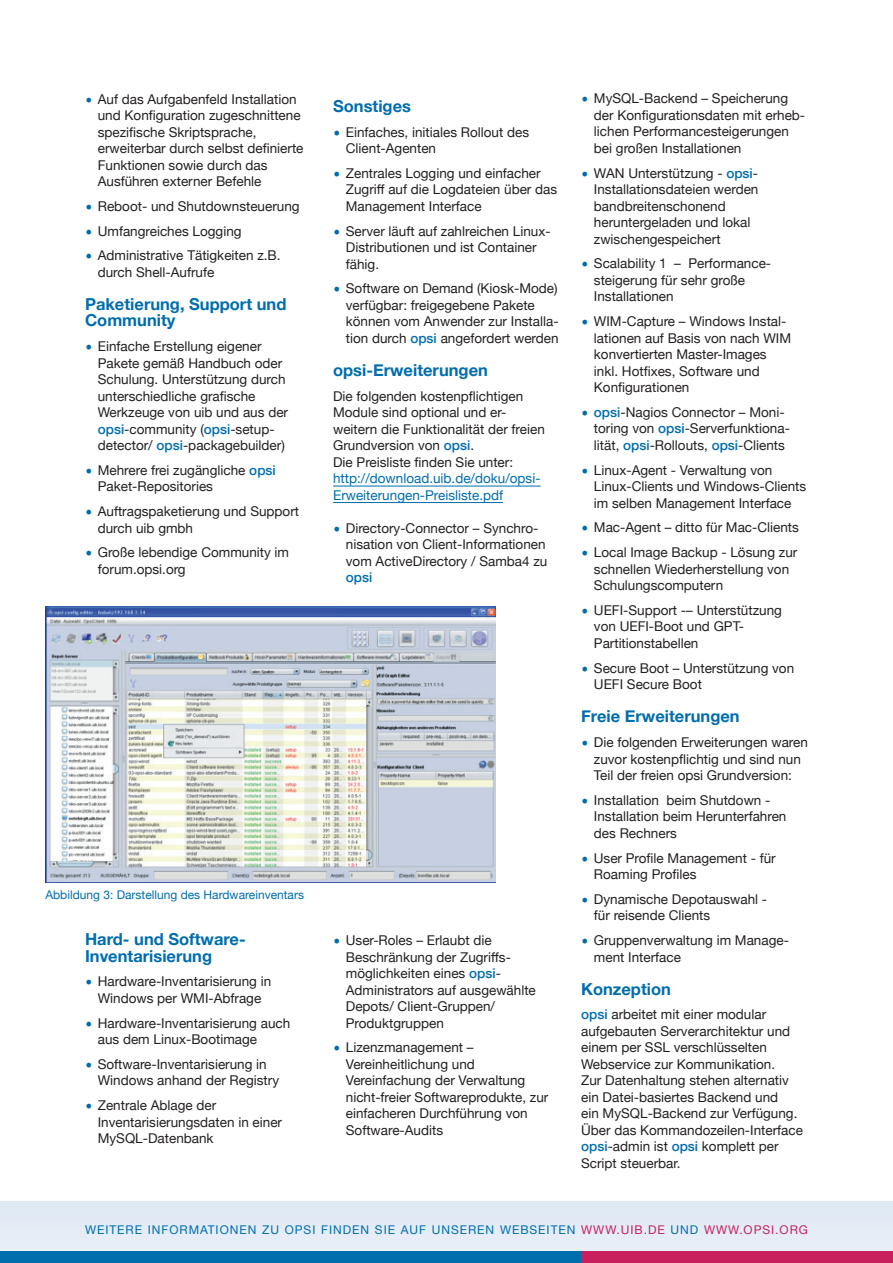
<style>
.page{position:relative;width:893px;height:1263px;background:#fff}
.page>*{position:absolute;margin:0;border:0;box-sizing:border-box;transform-origin:0 0}
.t1{font:700 16.5px/16.5px "Helvetica Neue";color:#006dad}
.t2{font:13.5px/16.5px "Helvetica Neue";color:#231f20}
.t3{font:13.5px/16.5px "Helvetica Neue";color:#006dad}
.t4{font:500 13.5px "Helvetica Neue";color:#006dad}
.t5{font:12px "Helvetica Neue";letter-spacing:.08em;color:#006dad}
.t6{font:12px "Helvetica Neue";color:#006dad}
.s1{color:#006dad}
.s2{font-weight:500;color:#006dad}
.s3{color:#c7205c}
</style>
<div class="page">
<img style="left:45px;top:606px;width:451px;height:276px">
<hr style="left:333px;top:486px;width:208px;height:1px;background:#006dad">
<hr style="left:333px;top:502px;width:170px;height:1px;background:#006dad">
<div style="left:0;top:1201px;width:893px;height:62px;background:#e3ecf5"></div>
<div style="left:0;top:1251px;width:581px;height:12px;background:#006dad"></div>
<div style="left:581px;top:1251px;width:312px;height:12px;background:#c7205c"></div>
<p class="t2" style="left:98px;top:91px;width:207px;text-indent:-13px"><span class="s1">࡟</span> Auf das Aufgabenfeld Installation und Konfiguration zugeschnittene spezifische Skriptsprache, erweiterbar durch selbst definierte<br>Funktionen sowie durch das<br>Ausführen externer Befehle</p>
<p class="t2" style="left:85px;top:194px;width:216px;line-height:24.8px"><span class="s1">࡟</span> Reboot- und Shutdownsteuerung <span class="s1">࡟</span> Umfangreiches Logging<br><span class="s1">࡟</span> Administrative Tätigkeiten z.B.</p>
<p class="t2" style="left:98px;top:264px;width:118px">durch Shell-Aufrufe</p>
<p class="t1" style="left:85px;top:296px;width:203px">Paketierung, Support und<br>Community</p>
<p class="t2" style="left:98px;top:339px;width:192px;text-indent:-13px"><span class="s1">࡟</span> Einfache Erstellung eigener<br>Pakete gemäß Handbuch oder<br>Schulung. Unterstützung durch unterschiedliche grafische<br>Werkzeuge von uib und aus der <span class="s2">opsi</span>-community (<span class="s2">opsi</span>-setup&shy;detector/ <span class="s2">opsi</span>-packagebuilder)</p>
<p class="t2" style="left:98px;top:462px;width:180px;text-indent:-13px"><span class="s1">࡟</span> Mehrere frei zugängliche <span class="s2">opsi<br></span>Paket-Repositories</p>
<p class="t2" style="left:98px;top:504px;width:203px;text-indent:-13px"><span class="s1">࡟</span> Auftragspaketierung und Support durch uib gmbh</p>
<p class="t2" style="left:98px;top:545px;width:193px;text-indent:-13px"><span class="s1">࡟</span> Große lebendige Community im forum.opsi.org</p>
<p class="t6" style="left:45px;top:886px;width:260px">Abbildung 3: Darstellung des Hardwareinventars</p>
<p class="t1" style="left:85px;top:931px;width:162px">Hard- und Software-<br>Inventarisierung</p>
<p class="t2" style="left:85px;top:974px;width:188px;text-align:center"><span class="s1">࡟</span> Hardware-Inventarisierung in<br>Windows per WMI-Abfrage</p>
<p class="t2" style="left:98px;top:1015px;width:194px;text-indent:-13px"><span class="s1">࡟</span> Hardware-Inventarisierung auch aus dem Linux-Bootimage</p>
<p class="t2" style="left:98px;top:1056px;width:183px;text-indent:-13px"><span class="s1">࡟</span> Software-Inventarisierung in<br>Windows anhand der Registry</p>
<p class="t2" style="left:98px;top:1098px;width:186px;text-indent:-13px"><span class="s1">࡟</span> Zentrale Ablage der<br>Inventarisierungsdaten in einer<br>MySQL-Datenbank</p>
<p class="t1" style="left:333px;top:98px;width:79px">Sonstiges</p>
<p class="t2" style="left:346px;top:124px;width:185px;text-indent:-13px"><span class="s1">࡟</span> Einfaches, initiales Rollout des<br>Client-Agenten</p>
<p class="t2" style="left:346px;top:165px;width:213px;text-indent:-13px"><span class="s1">࡟</span> Zentrales Logging und einfacher<br>Zugriff auf die Logdateien über das<br>Management Interface</p>
<p class="t2" style="left:346px;top:223px;width:206px;text-indent:-13px"><span class="s1">࡟</span> Server läuft auf zahlreichen Linux-<br>Distributionen und ist Container fähig.</p>
<p class="t2" style="left:346px;top:281px;width:214px;text-indent:-13px"><span class="s1">࡟</span> Software on Demand (Kiosk-Mode) verfügbar: freigegebene Pakete können vom Anwender zur Installa&shy;tion durch <span class="s2">opsi</span> angefordert werden</p>
<p class="t1" style="left:333px;top:362px;width:156px">opsi-Erweiterungen</p>
<p class="t2" style="left:333px;top:388px;width:213px">Die folgenden kostenpflichtigen<br>Module sind optional und er&shy;weitern die Funktionalität der freien<br>Grundversion von <span class="s2">opsi</span>.<br>Die Preisliste finden Sie unter:</p>
<p class="t3" style="left:333px;top:471px;width:209px">http://download.uib.de/doku/opsi-<br>Erweiterungen-Preisliste.pdf</p>
<p class="t2" style="left:346px;top:520px;width:203px;text-indent:-13px"><span class="s1">࡟</span> Directory-Connector – Synchro&shy;nisation von Client-Informationen vom ActiveDirectory / Samba4 zu</p>
<p class="t4" style="left:346px;top:566px;width:28px">opsi</p>
<p class="t2" style="left:346px;top:933px;width:192px;text-indent:-13px"><span class="s1">࡟</span> User-Roles – Erlaubt die<br>Beschränkung der Zugriffs&shy;möglichkeiten eines <span class="s2">opsi</span>-<br>Administrators auf ausgewählte<br>Depots/ Client-Gruppen/<br>Produktgruppen</p>
<p class="t2" style="left:346px;top:1040px;width:204px;text-indent:-13px"><span class="s1">࡟</span> Lizenzmanagement –<br>Vereinheitlichung und<br>Vereinfachung der Verwaltung nicht-freier Softwareprodukte, zur einfacheren Durchführung von<br>Software-Audits</p>
<p class="t2" style="left:594px;top:91px;width:213px;text-indent:-13px"><span class="s1">࡟</span> MySQL-Backend – Speicherung der Konfigurationsdaten mit erheb&shy;lichen Performancesteigerungen bei großen Installationen</p>
<p class="t2" style="left:594px;top:165px;width:166px;text-indent:-13px"><span class="s1">࡟</span> WAN Unterstützung - <span class="s2">opsi</span>-<br>Installationsdateien werden bandbreitenschonend heruntergeladen und lokal zwischengespeichert</p>
<p class="t2" style="left:594px;top:256px;width:179px;text-indent:-13px"><span class="s1">࡟</span> Scalability 1 – Performance&shy;steigerung für sehr große<br>Installationen</p>
<p class="t2" style="left:594px;top:314px;width:199px;text-indent:-13px"><span class="s1">࡟</span> WIM-Capture – Windows Instal&shy;lationen auf Basis von nach WIM konvertierten Master-Images inkl. Hotfixes, Software und<br>Konfigurationen</p>
<p class="t2" style="left:594px;top:405px;width:198px;text-indent:-13px"><span class="s1">࡟</span> <span class="s2">opsi</span>-Nagios Connector – Moni&shy;toring von <span class="s2">opsi</span>-Serverfunktiona&shy;lität, <span class="s2">opsi</span>-Rollouts, <span class="s2">opsi</span>-Clients</p>
<p class="t2" style="left:594px;top:462px;width:214px;text-indent:-13px"><span class="s1">࡟</span> Linux-Agent - Verwaltung von<br>Linux-Clients und Windows-Clients im selben Management Interface</p>
<p class="t2" style="left:581px;top:516px;width:219px;line-height:24.8px"><span class="s1">࡟</span> Mac-Agent – ditto für Mac-Clients <span class="s1">࡟</span> Local Image Backup - Lösung zur</p>
<p class="t2" style="left:594px;top:561px;width:197px">schnellen Wiederherstellung von<br>Schulungscomputern</p>
<p class="t2" style="left:594px;top:603px;width:190px;text-indent:-13px"><span class="s1">࡟</span> UEFI-Support -– Unterstützung von UEFI-Boot und GPT-<br>Partitionstabellen</p>
<p class="t2" style="left:594px;top:660px;width:202px;text-indent:-13px"><span class="s1">࡟</span> Secure Boot – Unterstützung von<br>UEFI Secure Boot</p>
<p class="t1" style="left:581px;top:709px;width:160px">Freie Erweiterungen</p>
<p class="t2" style="left:581px;top:735px;width:228px;text-align:center"><span class="s1">࡟</span> Die folgenden Erweiterungen waren zuvor kostenpflichtig und sind nun<br>Teil der freien opsi Grundversion:</p>
<p class="t2" style="left:594px;top:792px;width:194px;text-indent:-13px"><span class="s1">࡟</span> Installation beim Shutdown -<br>Installation beim Herunterfahren des Rechners</p>
<p class="t2" style="left:594px;top:850px;width:183px;text-indent:-13px"><span class="s1">࡟</span> User Profile Management - für<br>Roaming Profiles</p>
<p class="t2" style="left:594px;top:891px;width:175px;text-indent:-13px"><span class="s1">࡟</span> Dynamische Depotauswahl - für reisende Clients</p>
<p class="t2" style="left:594px;top:933px;width:197px;text-indent:-13px"><span class="s1">࡟</span> Gruppenverwaltung im Manage&shy;ment Interface</p>
<p class="t1" style="left:581px;top:981px;width:91px">Konzeption</p>
<p class="t2" style="left:581px;top:1007px;width:223px"><span class="s2">opsi</span> arbeitet mit einer modular aufgebauten Serverarchitektur und einem per SSL verschlüsselten<br>Webservice zur Kommunikation.<br>Zur Datenhaltung stehen alternativ ein Datei-basiertes Backend und<br>ein MySQL-Backend zur Verfügung.<br>Über das Kommandozeilen-Interface <span class="s2">opsi</span>-admin ist <span class="s2">opsi</span> komplett per<br>Script steuerbar.</p>
<p class="t5" style="left:85px;top:1221px;width:724px">WEITERE INFORMATIONEN ZU OPSI FINDEN SIE AUF UNSEREN WEBSEITEN <span class="s3">WWW.UIB.DE</span> UND <span class="s3">WWW.OPSI.ORG</span></p>
</div>
